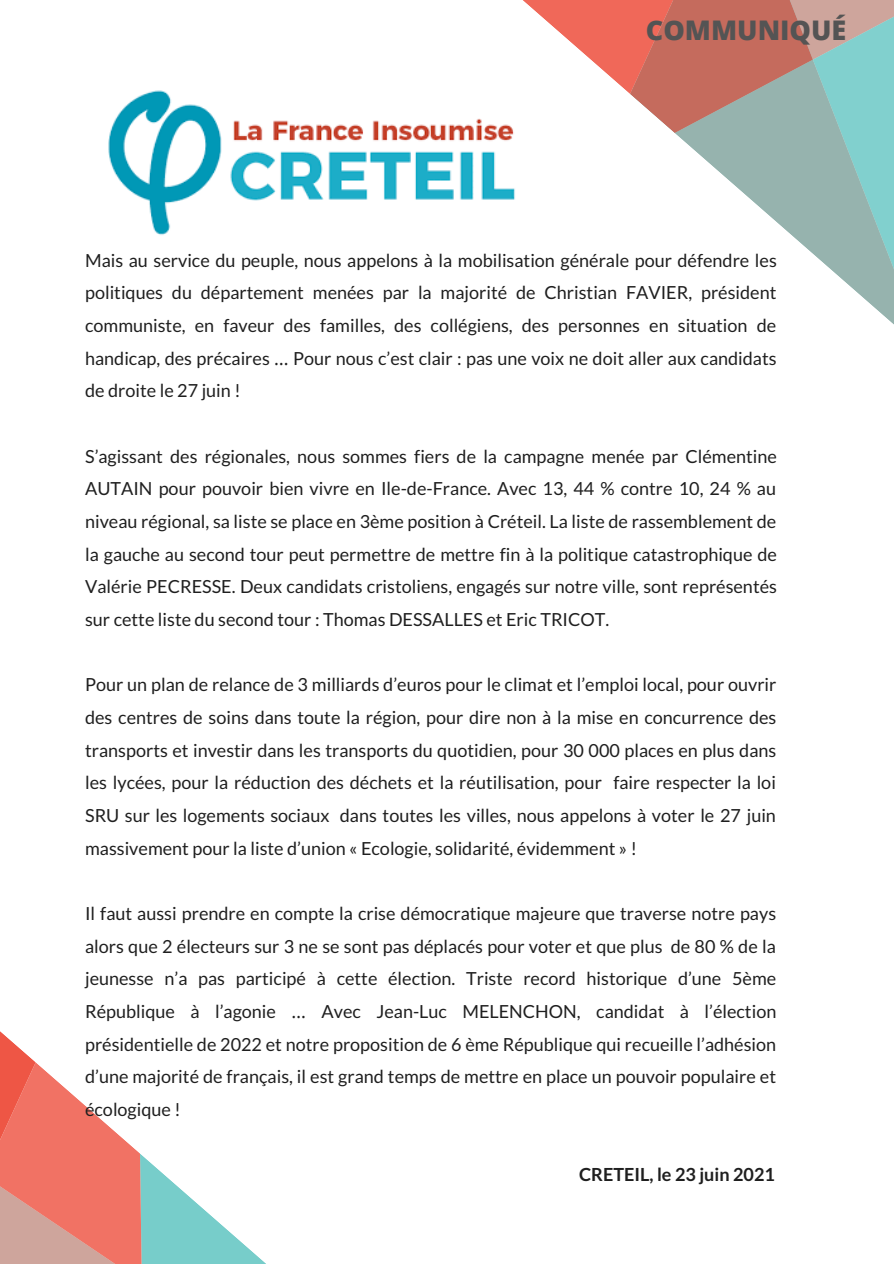
<style>
.page{position:relative;width:894px;height:1264px;background:#fff}
.page>*{position:absolute;margin:0;border:0;box-sizing:border-box;transform-origin:0 0}
.t1{font:800 27px "Open Sans";color:#545454}
.t2{font:18px/32.7px "Lato";color:#1f1f1f;text-align:justify}
.t3{font:700 18px "Lato";color:#1f1f1f}
.s1{font-family:"Noto Sans Gurmukhi"}
</style>
<div class="page">
<svg style="left:723px;top:175px;width:32px;height:28px"></svg>
<svg style="left:755px;top:101px;width:138px;height:223px"></svg>
<svg style="left:638px;top:101px;width:239px;height:74px;fill:#96b3ae"></svg>
<svg style="left:523px;top:0;width:370px;height:101px;background:#cb968c"></svg>
<svg style="left:0;top:1031px;width:265px;height:232px"></svg>
<img style="left:108px;top:80px;width:443px;height:155px">
<p class="t1" style="left:645px;top:12px;width:202px">COMMUNIQUÉ</p>
<p class="t2" style="left:85px;top:243px;width:693px">Mais au service du peuple, nous appelons à la mobilisation générale pour défendre les politiques du département menées par la majorité de Christian FAVIER, président communiste, en faveur des familles, des collégiens, des personnes en situation de handicap, des précaires <span class="s1">…</span> Pour nous c’est clair : pas une voix ne doit aller aux candidats de droite le 27 juin !</p>
<p class="t2" style="left:85px;top:439px;width:693px">S’agissant des régionales, nous sommes fiers de la campagne menée par Clémentine AUTAIN pour pouvoir bien vivre en Ile-de-France. Avec 13, 44 % contre 10, 24 % au niveau régional, sa liste se place en 3ème position à Créteil. La liste de rassemblement de la gauche au second tour peut permettre de mettre fin à la politique catastrophique de Valérie PECRESSE. Deux candidats cristoliens, engagés sur notre ville, sont représentés sur cette liste du second tour : Thomas DESSALLES et Eric TRICOT.</p>
<p class="t2" style="left:85px;top:668px;width:692px">Pour un plan de relance de 3 milliards d’euros pour le climat et l’emploi local, pour ouvrir des centres de soins dans toute la région, pour dire non à la mise en concurrence des transports et investir dans les transports du quotidien, pour 30 000 places en plus dans les lycées, pour la réduction des déchets et la réutilisation, pour faire respecter la loi SRU sur les logements sociaux dans toutes les villes, nous appelons à voter le 27 juin massivement pour la liste d’union « Ecologie, solidarité, évidemment » !</p>
<p class="t2" style="left:85px;top:896px;width:692px">Il faut aussi prendre en compte la crise démocratique majeure que traverse notre pays alors que 2 électeurs sur 3 ne se sont pas déplacés pour voter et que plus de 80 % de la jeunesse n’a pas participé à cette élection. Triste record historique d’une 5ème République à l’agonie <span class="s1">…</span> Avec Jean-Luc MELENCHON, candidat à l’élection présidentielle de 2022 et notre proposition de 6 ème République qui recueille l’adhésion d’une majorité de français, il est grand temps de mettre en place un pouvoir populaire et écologique !</p>
<p class="t3" style="left:579px;top:1163px;width:197px">CRETEIL, le 23 juin 2021</p>
</div>
